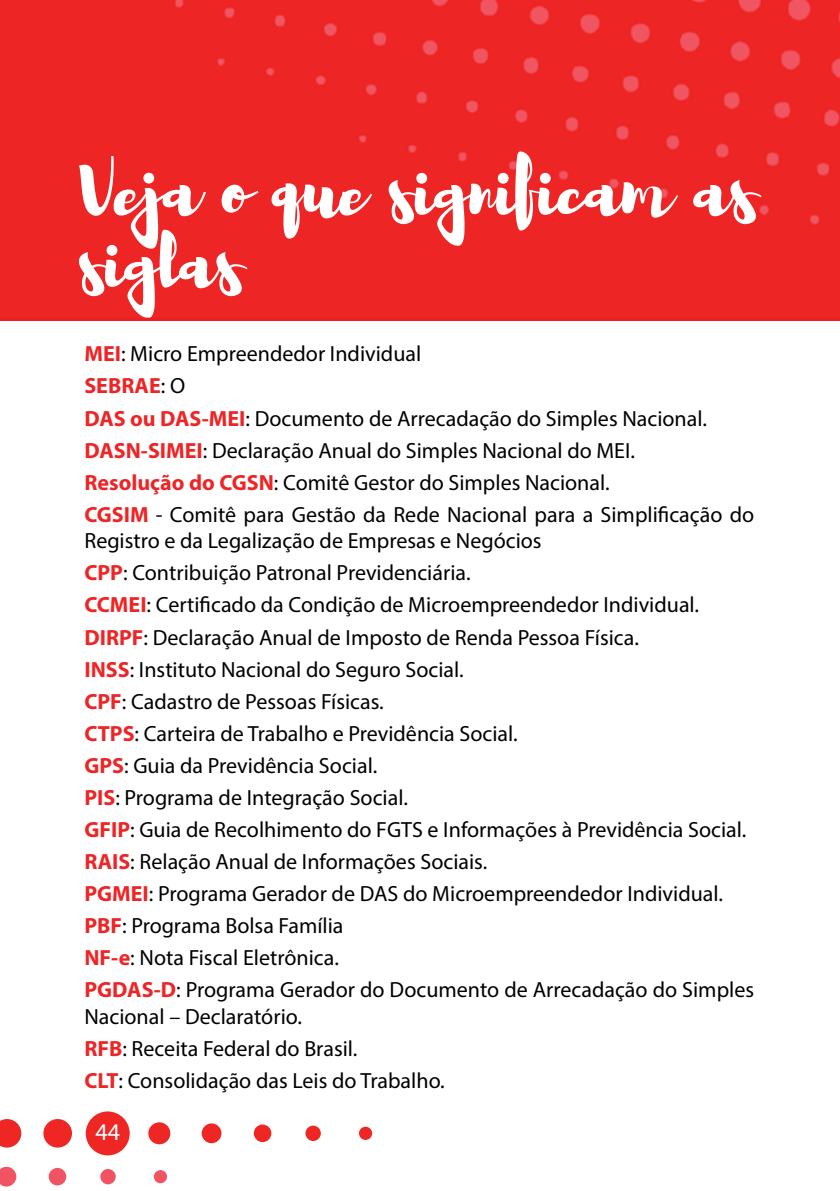
<style>
.page{position:relative;width:840px;height:1191px;background:#fff}
.page>*{position:absolute;margin:0;border:0;box-sizing:border-box;transform-origin:0 0}
.t1{font:72px/72px "Brusher";color:#fff}
.t2{font:24px "Myriad Pro";color:#fff}
.t3{font:22px/32px "Myriad Pro";color:#000}
.s1{font-weight:700;color:#ee2526}
</style>
<div class="page">
<svg style="left:0;top:1119px;width:21px;height:28px"></svg>
<div style="left:43px;top:1119px;width:29px;height:28px;background:#ee2725;border-radius:50%"></div>
<div style="left:86px;top:1111px;width:44px;height:44px;background:#ee2725;border-radius:50%"></div>
<div style="left:148px;top:1122px;width:22px;height:22px;background:#ee2725;border-radius:50%"></div>
<div style="left:201px;top:1123px;width:20px;height:20px;background:#ee2725;border-radius:50%"></div>
<div style="left:254px;top:1124px;width:17px;height:18px;background:#ee2725;border-radius:50%"></div>
<div style="left:305px;top:1125px;width:15px;height:16px;background:#ee2725;border-radius:50%"></div>
<div style="left:359px;top:1126px;width:13px;height:13px;background:#ee2725;border-radius:50%"></div>
<svg style="left:0;top:1166px;width:16px;height:20px"></svg>
<div style="left:49px;top:1167px;width:17px;height:18px;background:#f05462;border-radius:50%"></div>
<div style="left:100px;top:1169px;width:16px;height:15px;background:#f05462;border-radius:50%"></div>
<div style="left:154px;top:1170px;width:13px;height:13px;background:#f05462;border-radius:50%"></div>
<div style="left:0;top:0;width:839px;height:321px;background:#ee2525"></div>
<h1 class="t1" style="left:79px;top:164px;width:678px">Veja o que significam as siglas</h1>
<p class="t3" style="left:84px;top:338px;width:671px"><span class="s1">MEI</span>: Micro Empreendedor Individual<br><span class="s1">SEBRAE</span>: O<br><span class="s1">DAS ou DAS-MEI</span>: Documento de Arrecadação do Simples Nacional.<br><span class="s1">DASN-SIMEI</span>: Declaração Anual do Simples Nacional do MEI.<br><span class="s1">Resolução do CGSN</span>: Comitê Gestor do Simples Nacional.<br><span class="s1">CGSIM</span> - Comitê para Gestão da Rede Nacional para a Simplificação do</p>
<p class="t3" style="left:84px;top:524px;width:670px">Registro e da Legalização de Empresas e Negócios<br><span class="s1">CPP</span>: Contribuição Patronal Previdenciária.<br><span class="s1">CCMEI</span>: Certificado da Condição de Microempreendedor Individual.<br><span class="s1">DIRPF</span>: Declaração Anual de Imposto de Renda Pessoa Física.<br><span class="s1">INSS</span>: Instituto Nacional do Seguro Social.<br><span class="s1">CPF</span>: Cadastro de Pessoas Físicas.<br><span class="s1">CTPS</span>: Carteira de Trabalho e Previdência Social.<br><span class="s1">GPS</span>: Guia da Previdência Social.<br><span class="s1">PIS</span>: Programa de Integração Social.<br><span class="s1">GFIP</span>: Guia de Recolhimento do FGTS e Informações à Previdência Social.<br><span class="s1">RAIS</span>: Relação Anual de Informações Sociais.<br><span class="s1">PGMEI</span>: Programa Gerador de DAS do Microempreendedor Individual.<br><span class="s1">PBF</span>: Programa Bolsa Família<br><span class="s1">NF-e</span>: Nota Fiscal Eletrônica.<br><span class="s1">PGDAS-D</span>: Programa Gerador do Documento de Arrecadação do Simples</p>
<p class="t3" style="left:84px;top:1000px;width:361px">Nacional – Declaratório.<br><span class="s1">RFB</span>: Receita Federal do Brasil.<br><span class="s1">CLT</span>: Consolidação das Leis do Trabalho.</p>
<p class="t2" style="left:95px;top:1117px;width:26px">44</p>
</div>
